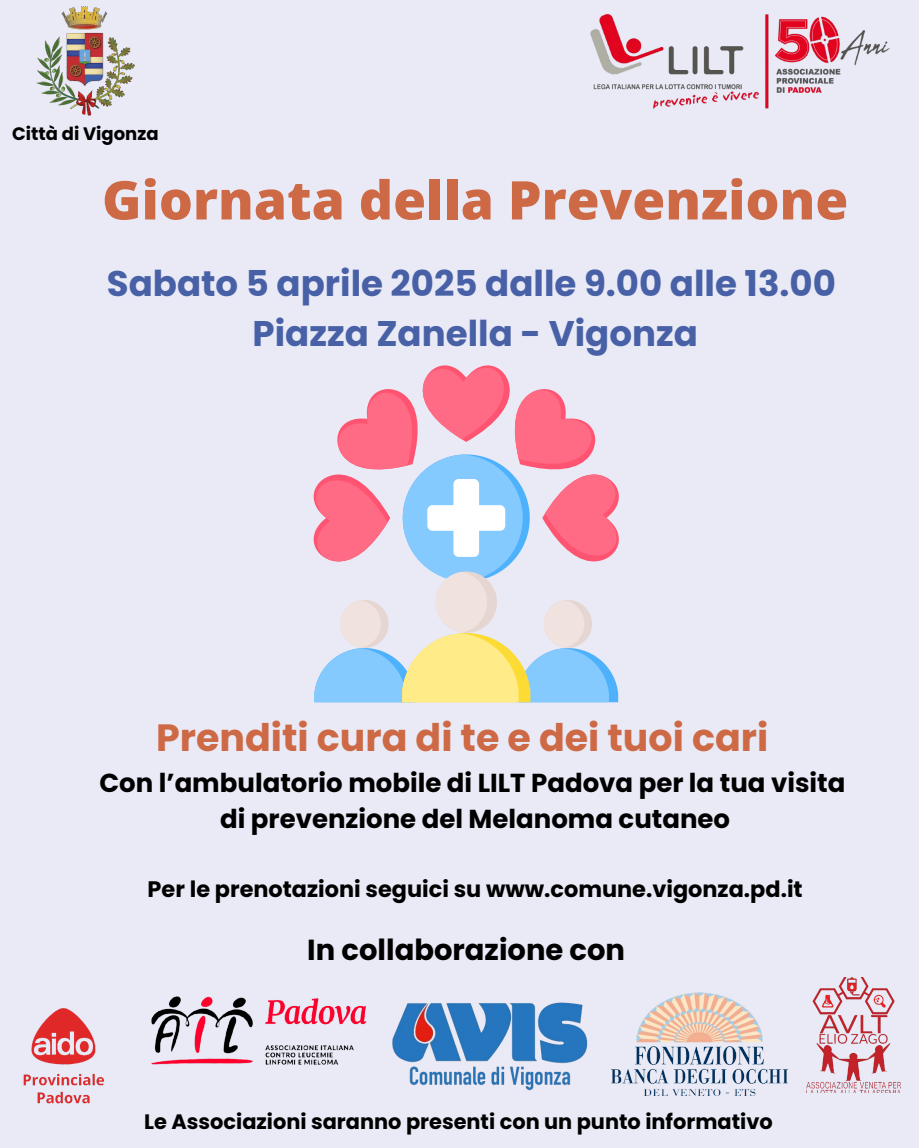
<style>
.page{position:relative;width:919px;height:1148px;background:#fff}
.page>*{position:absolute;margin:0;border:0;box-sizing:border-box;transform-origin:0 0}
.t1{font:800 53.37px "Open Sans";color:#ce6946}
.t2{font:700 37.98px "Poppins";color:#ce6946}
.t3{font:700 35.58px/49.7px "Poppins";color:#4861a6;text-align:center}
.t4{font:700 28.98px "Poppins";color:#000}
.t5{font:700 25.98px/36.2px "Poppins";color:#000;text-align:center}
.t6{font:700 22.38px "Poppins";color:#000}
.t7{font:700 20.88px "Poppins";color:#000}
.t8{font:700 18px "Poppins";color:#000}
</style>
<div class="page">
<div style="left:0;top:0;width:918px;height:1148px;background:#e9eaf6"></div>
<img style="left:36px;top:6px;width:99px;height:110px">
<img style="left:590px;top:13px;width:300px;height:96px">
<img style="left:151px;top:996px;width:216px;height:69px">
<img style="left:392px;top:1002px;width:196px;height:89px">
<img style="left:611px;top:992px;width:176px;height:104px">
<img style="left:806px;top:977px;width:95px;height:115px">
<svg style="left:313px;top:365px;width:306px;height:337px"></svg>
<div style="left:435px;top:572px;width:52px;height:60px;background:#f0e3df;border-radius:50%"></div>
<img style="left:23px;top:1008px;width:81px;height:96px">
<h4 class="t8" style="left:12px;top:121px;width:148px">Città di Vigonza</h4>
<p class="t1" style="left:102px;top:162px;width:747px">Giornata della Prevenzione</p>
<p class="t3" style="left:107px;top:259px;width:730px">Sabato 5 aprile 2025 dalle 9.00 alle 13.00<br>Piazza Zanella - Vigonza</p>
<p class="t2" style="left:156px;top:711px;width:613px">Prenditi cura di te e dei tuoi cari</p>
<h1 class="t5" style="left:99px;top:765px;width:747px">Con l’ambulatorio mobile di LILT Padova per la tua visita di prevenzione del Melanoma cutaneo</h1>
<h2 class="t6" style="left:148px;top:874px;width:656px">Per le prenotazioni seguici su www.comune.vigonza.pd.it</h2>
<p class="t4" style="left:307px;top:930px;width:319px">In collaborazione con</p>
<h2 class="t7" style="left:144px;top:1107px;width:630px">Le Associazioni saranno presenti con un punto informativo</h2>
</div>
